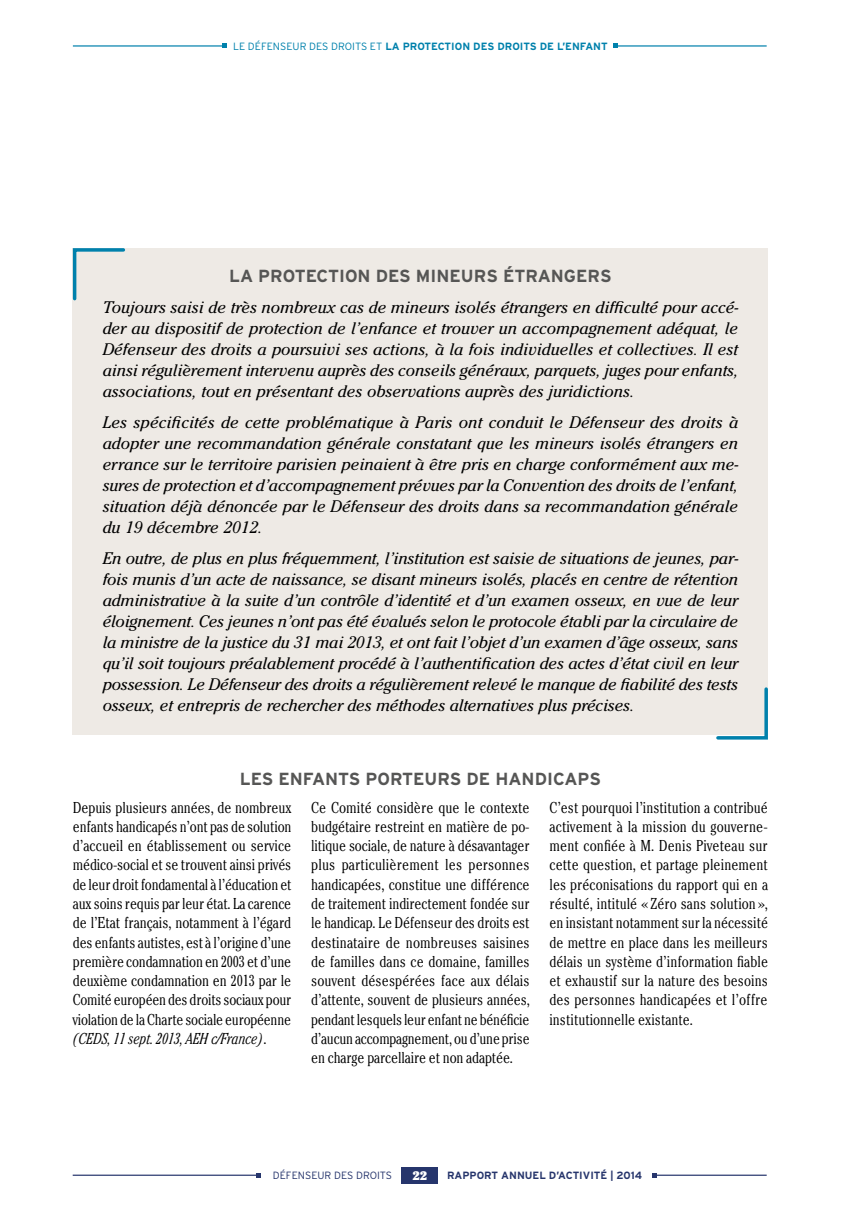
<style>
.page{position:relative;width:844px;height:1216px;background:#fff}
.page>*{position:absolute;margin:0;border:0;box-sizing:border-box;transform-origin:0 0}
.encadré_Titre_-H3{font:700 17.5px "Interstate";color:#565655}
.encadré_Texte{font:italic 16.62px/21px "Cheltenham";color:#000;text-align:justify}
.TEXTE_COURANT{font:300 condensed 15.75px/19.2px "Cheltenham";letter-spacing:-.01em;color:#000;text-align:justify}
.t1{font:900 12.25px "Cheltenham";color:#fff}
.t2{font:700 10.5px "Interstate";color:#0081ac}
.t3{font:700 10.5px "Interstate";color:#26356c}
.t4{font:300 10.5px "Interstate";color:#26356c}
.s1{font-weight:300}
.s2{font-style:italic}
.s3{font-weight:400;color:#fff}
</style>
<div class="page">
<div style="left:401px;top:1166px;width:37px;height:17px;background:#26356c"></div>
<hr style="left:73px;top:1174px;width:186px;height:1px;background:#26356c">
<svg style="left:256px;top:1173px;width:5px;height:4px"></svg>
<hr style="left:654px;top:1174px;width:112px;height:1px;background:#26356c">
<svg style="left:652px;top:1173px;width:5px;height:4px"></svg>
<div style="left:73px;top:248px;width:694px;height:486px;background:#eeeae5"></div>
<svg style="left:72px;top:248px;width:53px;height:54px"></svg>
<svg style="left:714px;top:685px;width:54px;height:55px"></svg>
<hr style="left:73px;top:45px;width:151px;height:2px;background:#0081ac">
<svg style="left:222px;top:44px;width:5px;height:4px"></svg>
<hr style="left:615px;top:45px;width:151px;height:2px;background:#0081ac">
<svg style="left:613px;top:44px;width:4px;height:4px"></svg>
<p class="t2" style="left:233px;top:40px;width:376px"><span class="s1">LE DÉFENSEUR DES DROITS ET</span> LA PROTECTION DES DROITS DE L’ENFANT</p>
<p class="encadré_Titre_-H3" style="left:229px;top:265px;width:384px">LA PROTECTION DES MINEURS ÉTRANGERS</p>
<p class="encadré_Texte" style="left:103px;top:297px;width:637px">Toujours saisi de très nombreux cas de mineurs isolés étrangers en difficulté pour accé&shy;der au dispositif de protection de l’enfance et trouver un accompagnement adéquat, le Défenseur des droits a poursuivi ses actions, à la fois individuelles et collectives. Il est ainsi régulièrement intervenu auprès des conseils généraux, parquets, juges pour enfants, associations, tout en présentant des observations auprès des juridictions.</p>
<p class="encadré_Texte" style="left:103px;top:411px;width:637px">Les spécificités de cette problématique à Paris ont conduit le Défenseur des droits à adopter une recommandation générale constatant que les mineurs isolés étrangers en errance sur le territoire parisien peinaient à être pris en charge conformément aux me&shy;sures de protection et d’accompagnement prévues par la Convention des droits de l’enfant, situation déjà dénoncée par le Défenseur des droits dans sa recommandation générale du 19 décembre 2012.</p>
<p class="encadré_Texte" style="left:103px;top:547px;width:637px">En outre, de plus en plus fréquemment, l’institution est saisie de situations de jeunes, par&shy;fois munis d’un acte de naissance, se disant mineurs isolés, placés en centre de rétention administrative à la suite d’un contrôle d’identité et d’un examen osseux, en vue de leur éloignement. Ces jeunes n’ont pas été évalués selon le protocole établi par la circulaire de la ministre de la justice du 31 mai 2013, et ont fait l’objet d’un examen d’âge osseux, sans qu’il soit toujours préalablement procédé à l’authentification des actes d’état civil en leur possession. Le Défenseur des droits a régulièrement relevé le manque de fiabilité des tests osseux, et entrepris de rechercher des méthodes alternatives plus précises.</p>
<p class="encadré_Titre_-H3" style="left:240px;top:767px;width:362px">LES ENFANTS PORTEURS DE HANDICAPS</p>
<p class="TEXTE_COURANT" style="left:73px;top:797px;width:220px">Depuis plusieurs années, de nombreux enfants handicapés n’ont pas de solution d’accueil en établissement ou service médico-social et se trouvent ainsi privés de leur droit fondamental à l’éducation et aux soins requis par leur état. La carence de l’Etat français, notamment à l’égard des enfants autistes, est à l’origine d’une première condamnation en 2003 et d’une deuxième condamnation en 2013 par le Comité européen des droits sociaux pour violation de la Charte sociale européenne <span class="s2">(CEDS, 11 sept. 2013, AEH c/France)</span>.</p>
<p class="TEXTE_COURANT" style="left:311px;top:797px;width:220px">Ce Comité considère que le contexte budgétaire restreint en matière de po&shy;litique sociale, de nature à désavantager plus particulièrement les personnes handicapées, constitue une différence de traitement indirectement fondée sur le handicap. Le Défenseur des droits est destinataire de nombreuses saisines de familles dans ce domaine, familles souvent désespérées face aux délais d’attente, souvent de plusieurs années, pendant lesquels leur enfant ne bénéficie d’aucun accompagnement, ou d’une prise en charge parcellaire et non adaptée.</p>
<p class="TEXTE_COURANT" style="left:549px;top:797px;width:220px">C’est pourquoi l’institution a contribué activement à la mission du gouverne&shy;ment confiée à M. Denis Piveteau sur cette question, et partage pleinement les préconisations du rapport qui en a résulté, intitulé « Zéro sans solution », en insistant notamment sur la nécessité de mettre en place dans les meilleurs délais un système d’information fiable et exhaustif sur la nature des besoins des personnes handicapées et l’offre institutionnelle existante.</p>
<p class="t4" style="left:251px;top:1169px;width:143px"><span class="s3">22W</span>DÉFENSEUR DES DROITS</p>
<p class="t1" style="left:412px;top:1168px;width:16px">22</p>
<p class="t3" style="left:447px;top:1169px;width:196px">RAPPORT ANNUEL D’ACTIVITÉ | 2014</p>
</div>
